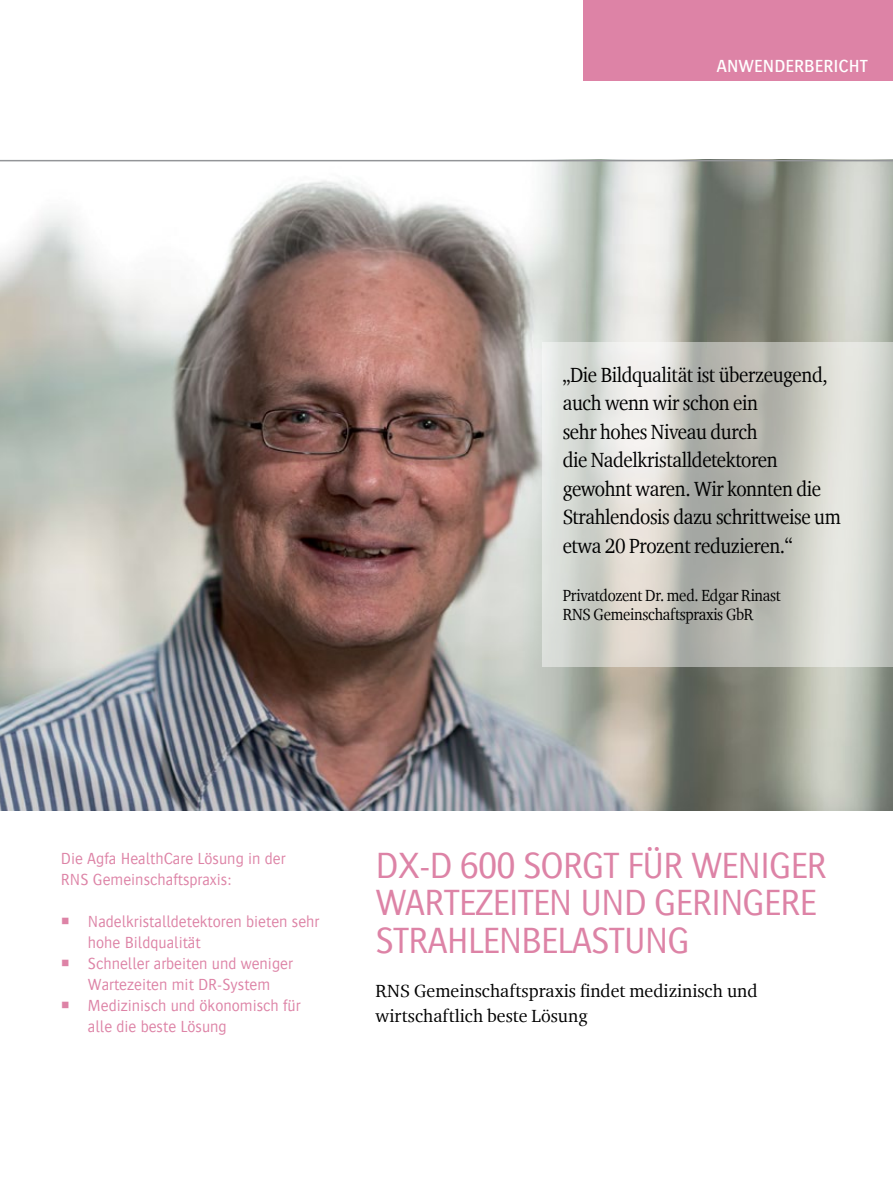
<style>
.page{position:relative;width:893px;height:1191px;background:#fff}
.page>*{position:absolute;margin:0;border:0;box-sizing:border-box;transform-origin:0 0}
.t1{font:300 37.5px/37.5px "Bosis For Agfa";letter-spacing:-.03em;color:#dd83a6}
.t2{font:21px/28.5px "Charter ITC For Agfa";letter-spacing:-.02em;color:#000;scale:.91 1}
.t3{font:18px/25.5px "Charter ITC For Agfa";color:#000}
.t4{font:500 18px "Bosis For Agfa";color:#fff}
.t5{font:300 16.5px/21px "Bosis For Agfa";color:#dd83a6}
.t6{font:16.5px/19.5px "Charter ITC For Agfa";letter-spacing:-.02em;color:#000;scale:.91 1}
</style>
<div class="page">
<img style="left:0;top:161px;width:893px;height:649px">
<hr style="left:0;top:160px;width:893px;height:1px;background:#939598">
<svg style="left:543px;top:342px;width:350px;height:324px;background:#cecec8"></svg>
<div style="left:584px;top:0;width:309px;height:81px;background:#dd83a6"></div>
<p class="t4" style="left:716px;top:56px;width:153px">ANWENDERBERICHT</p>
<p class="t2" style="left:563px;top:360px;width:307px">„Die Bildqualität ist überzeugend, auch wenn wir schon ein<br>sehr hohes Niveau durch<br>die Nadelkristalldetektoren gewohnt waren. Wir konnten die<br>Strahlendosis dazu schrittweise um etwa 20 Prozent reduzieren.“</p>
<p class="t6" style="left:563px;top:585px;width:241px">Privatdozent Dr. med. Edgar Rinast<br>RNS Gemeinschaftspraxis GbR</p>
<p class="t5" style="left:61px;top:848px;width:226px">Die Agfa HealthCare Lösung in der<br>RNS</p>
<p class="t5" style="left:93px;top:869px;width:140px">Gemeinschaftspraxis:</p>
<p class="t5" style="left:88px;top:911px;width:233px">Nadelkristalldetektoren bieten sehr hohe Bildqualität<br>Schneller arbeiten und weniger<br>Wartezeiten mit DR-System<br>Medizinisch und ökonomisch für alle die beste Lösung</p>
<h1 class="t1" style="left:376px;top:846px;width:453px">DX-D 600 sorgt für weniger<br>Wartezeiten und geringere<br>Strahlenbelastung</h1>
<p class="t3" style="left:376px;top:977px;width:383px">RNS Gemeinschaftspraxis findet medizinisch und wirtschaftlich beste Lösung</p>
</div>
